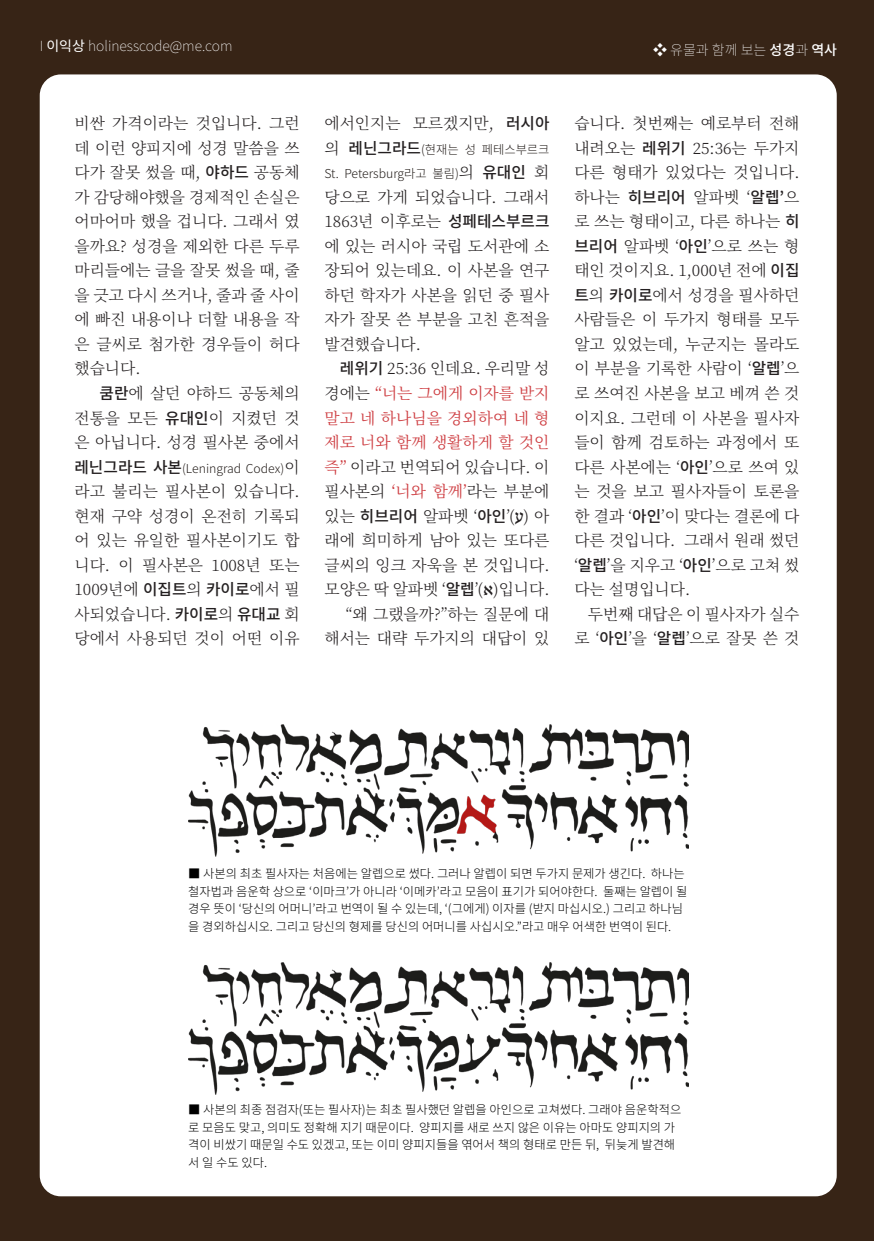
<style>
.page{position:relative;width:874px;height:1241px;background:#fff}
.page>*{position:absolute;margin:0;border:0;box-sizing:border-box;transform-origin:0 0}
.t1{font:300 15.75px/24.5px "Noto Serif CJ Kkr";color:#231f20;text-align:justify}
.t2{font:100 14px "Noto Sans CJ Kkr";color:#fff}
.t3{font:300 12.25px/17.5px "Noto Sans CJ Kkr";color:#000}
.t4{font:300 12.25px/24.5px "Noto Sans CJ Kkr";color:#241e1b}
.s1{font-weight:400}
.s2{font-weight:500}
.s3{font-family:"Noto Sans CJ Kkr";font-weight:500}
.s4{font-weight:500;font-size:15.75px;color:#231f20}
.s5{font-family:"Noto Serif CJ Kkr";font-size:15.75px;color:#231f20}
.s6{font-weight:400;color:#ce3e42}
.s7{font-family:"SBL Bib Lit";font-weight:400;font-size:17.5px}
</style>
<div class="page">
<div style="left:0;top:0;width:873px;height:1240px;background:#372416"></div>
<div style="left:40px;top:74px;width:796px;height:1122px;background:#fff;border-radius:21px"></div>
<img style="left:188px;top:724px;width:499px;height:132px">
<img style="left:188px;top:962px;width:499px;height:132px">
<p class="t2" style="left:40px;top:38px;width:194px">I <span class="s1">이익상</span> holinesscode@me.com</p>
<p class="t2" style="left:652px;top:41px;width:185px">❖ 유물과 함께 보는 <span class="s2">성경</span>과 <span class="s2">역사</span></p>
<p class="t1" style="left:74px;top:112px;width:226px">비싼 가격이라는 것입니다. 그런 데 이런 양피지에 성경 말씀을 쓰 다가 잘못 썼을 때, <span class="s3">야하드</span> 공동체 가 감당해야했을 경제적인 손실은 어마어마 했을 겁니다. 그래서 였 을까요? 성경을 제외한 다른 두루 마리들에는 글을 잘못 썼을 때, 줄 을 긋고 다시 쓰거나, 줄과 줄 사이 에 빠진 내용이나 더할 내용을 작 은 글씨로 첨가한 경우들이 허다 했습니다.</p>
<p class="t1" style="left:74px;top:381px;width:226px;text-indent:25px"><span class="s3">쿰란</span>에 살던 야하드 공동체의 전통을 모든 <span class="s3">유대인</span>이 지켰던 것 은 아닙니다. 성경 필사본 중에서</p>
<p class="t4" style="left:74px;top:456px;width:226px"><span class="s4">레닌그라드 사본</span>(Leningrad Codex)<span class="s5">이</span></p>
<p class="t1" style="left:74px;top:479px;width:226px">라고 불리는 필사본이 있습니다. 현재 구약 성경이 온전히 기록되 어 있는 유일한 필사본이기도 합 니다. 이 필사본은 1008년 또는 1009년에 <span class="s3">이집트</span>의 <span class="s3">카이로</span>에서 필 사되었습니다. <span class="s3">카이로</span>의 <span class="s3">유대교</span> 회 당에서 사용되던 것이 어떤 이유</p>
<p class="t1" style="left:324px;top:112px;width:226px">에서인지는 모르겠지만, <span class="s3">러시아</span></p>
<p class="t4" style="left:324px;top:137px;width:226px"><span class="s5">의</span> <span class="s4">레닌그라드</span>(현재는 성 페테스부르크<br>St. Petersburg라고 불림)<span class="s5">의</span> <span class="s4">유대인</span> <span class="s5">회</span></p>
<p class="t1" style="left:324px;top:185px;width:226px">당으로 가게 되었습니다. 그래서 1863년 이후로는 <span class="s3">성페테스부르크 </span>에 있는 러시아 국립 도서관에 소 장되어 있는데요. 이 사본을 연구 하던 학자가 사본을 읽던 중 필사 자가 잘못 쓴 부분을 고친 흔적을 발견했습니다.</p>
<p class="t1" style="left:324px;top:357px;width:226px;text-indent:15px"><span class="s3">레위기</span> 25:36 인데요. 우리말 성 경에는 <span class="s6">“너는 그에게 이자를 받지 말고 네 하나님을 경외하여 네 형 제로 너와 함께 생활하게 할 것인 즉”</span> 이라고 번역되어 있습니다. 이 필사본의 <span class="s6">‘너와 함께’</span>라는 부분에 있는 <span class="s3">히브리어</span> 알파벳 ‘<span class="s3">아인</span>’(<span class="s7">ע</span> ( 아 래에 희미하게 남아 있는 또다른 글씨의 잉크 자욱을 본 것입니다. 모양은 딱 알파벳 ‘<span class="s3">알렙</span>’(<span class="s7">א</span>(입니다.</p>
<p class="t1" style="left:324px;top:602px;width:226px;text-align:right">“왜 그랬을까?”하는 질문에 대 해서는 대략 두가지의 대답이 있</p>
<p class="t1" style="left:574px;top:112px;width:226px">습니다. 첫번째는 예로부터 전해 내려오는 <span class="s3">레위기</span> 25:36는 두가지 다른 형태가 있었다는 것입니다. 하나는 <span class="s3">히브리어</span> 알파벳 ‘<span class="s3">알렙’</span>으 로 쓰는 형태이고, 다른 하나는 <span class="s3">히 브리어</span> 알파벳 ‘<span class="s3">아인</span>’으로 쓰는 형 태인 것이지요. 1,000년 전에 <span class="s3">이집 트</span>의 <span class="s3">카이로</span>에서 성경을 필사하던 사람들은 이 두가지 형태를 모두 알고 있었는데, 누군지는 몰라도 이 부분을 기록한 사람이 ‘<span class="s3">알렙</span>’으 로 쓰여진 사본을 보고 베껴 쓴 것 이지요. 그런데 이 사본을 필사자 들이 함께 검토하는 과정에서 또 다른 사본에는 ‘<span class="s3">아인</span>’으로 쓰여 있 는 것을 보고 필사자들이 토론을 한 결과 ‘<span class="s3">아인</span>’이 맞다는 결론에 다 다른 것입니다. 그래서 원래 썼던 ‘<span class="s3">알렙</span>’을 지우고 ‘<span class="s3">아인</span>’으로 고쳐 썼 다는 설명입니다.</p>
<p class="t1" style="left:574px;top:602px;width:226px;text-align:right">두번째 대답은 이 필사자가 실수 로 ‘<span class="s3">아인</span>’을 ‘<span class="s3">알렙</span>’으로 잘못 쓴 것</p>
<p class="t3" style="left:188px;top:865px;width:500px">■ 사본의 최초 필사자는 처음에는 알렙으로 썼다. 그러나 알렙이 되면 두가지 문제가 생긴다. 하나는 철자법과 음운학 상으로 ‘이마크’가 아니라 ‘이메카’라고 모음이 표기가 되어야한다. 둘째는 알렙이 될 경우 뜻이 ‘당신의 어머니’라고 번역이 될 수 있는데, ‘(그에게) 이자를 (받지 마십시오.) 그리고 하나님 을 경외하십시오. 그리고 당신의 형제를 당신의 어머니를 사십시오.”라고 매우 어색한 번역이 된다.</p>
<p class="t3" style="left:188px;top:1101px;width:494px">■ 사본의 최종 점검자(또는 필사자)는 최초 필사했던 알렙을 아인으로 고쳐썼다. 그래야 음운학적으 로 모음도 맞고, 의미도 정확해 지기 때문이다. 양피지를 새로 쓰지 않은 이유는 아마도 양피지의 가 격이 비쌌기 때문일 수도 있겠고, 또는 이미 양피지들을 엮어서 책의 형태로 만든 뒤, 뒤늦게 발견해 서 일 수도 있다.</p>
</div>
